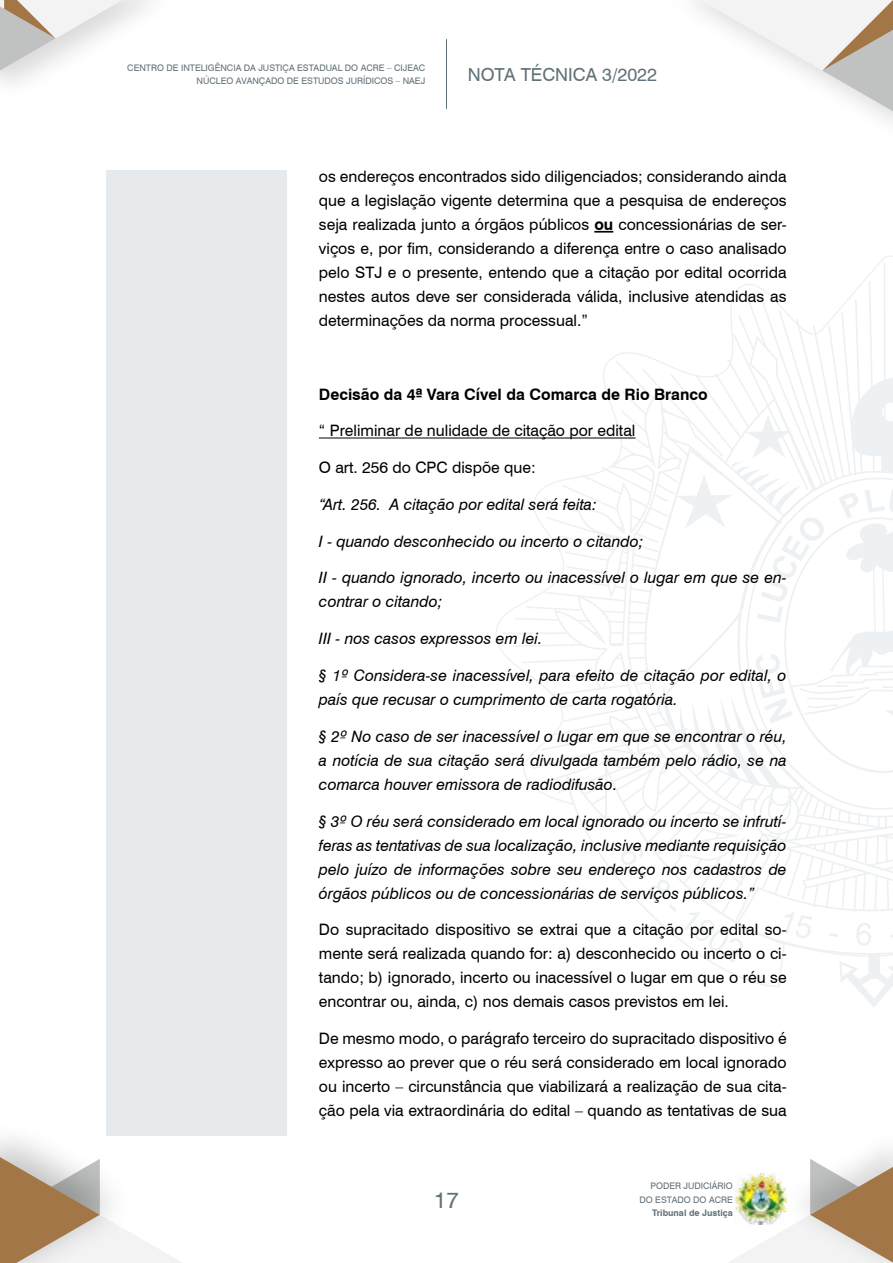
<style>
.page{position:relative;width:893px;height:1263px;background:#fff}
.page>*{position:absolute;margin:0;border:0;box-sizing:border-box;transform-origin:0 0}
.t1{font:22.5px "Swiss 721 BT";color:#617179}
.t2{font:18px "Swiss 721 BT";color:#617179}
.t3{font:15.75px/24px "Swiss 721 BT";color:#000;text-align:justify}
.t4{font:italic 15.75px/24px "Swiss 721 BT";color:#000}
.t5{font:700 15.75px "Swiss 721 BT";color:#000}
.t6{font:9px/13.5px "Swiss 721 BT";color:#617179;text-align:right}
.t7{font:700 9px "Swiss 721 BT";color:#617179}
.s1{font-weight:700}
</style>
<div class="page">
<svg style="left:695px;top:0;width:198px;height:121px"></svg>
<svg style="left:0;top:0;width:149px;height:71px"></svg>
<svg style="left:728px;top:1157px;width:165px;height:106px"></svg>
<div style="left:0;top:1118px;width:138px;height:145px;background:#000;opacity:.25"></div>
<svg style="left:0;top:1157px;width:182px;height:106px"></svg>
<hr style="left:884px;top:263px;width:2px;height:207px;background:#eef1f3">
<svg style="left:532px;top:280px;width:361px;height:727px"></svg>
<hr style="left:446px;top:39px;width:1px;height:70px;background:#617179">
<img style="left:735px;top:1174px;width:52px;height:50px">
<svg style="left:594px;top:231px;width:19px;height:2px"></svg>
<hr style="left:319px;top:438px;width:316px;height:1px;background:#000">
<div style="left:106px;top:170px;width:181px;height:965px;background:#e6eaed"></div>
<p class="t6" style="left:127px;top:60px;width:299px">CENTRO DE INTELIGÊNCIA DA JUSTIÇA ESTADUAL DO ACRE – CIJEAC<br>NÚCLEO AVANÇADO DE ESTUDOS JURÍDICOS – NAEJ</p>
<p class="t2" style="left:468px;top:62px;width:191px">NOTA TÉCNICA 3/2022</p>
<p class="t3" style="left:319px;top:164px;width:469px">os endereços encontrados sido diligenciados; considerando ainda que a legislação vigente determina que a pesquisa de endereços seja realizada junto a órgãos públicos <span class="s1">ou</span> concessionárias de ser&shy;viços e, por fim, considerando a diferença entre o caso analisado pelo STJ e o presente, entendo que a citação por edital ocorrida nestes autos deve ser considerada válida, inclusive atendidas as determinações da norma processual.”</p>
<p class="t5" style="left:319px;top:383px;width:390px">Decisão da 4ª Vara Cível da Comarca de Rio Branco</p>
<p class="t3" style="left:319px;top:418px;width:318px">“ Preliminar de nulidade de citação por edital</p>
<p class="t3" style="left:319px;top:455px;width:218px">O art. 256 do CPC dispõe que:</p>
<p class="t4" style="left:319px;top:492px;width:279px">“Art. 256. A citação por edital será feita:</p>
<p class="t4" style="left:319px;top:529px;width:326px">I - quando desconhecido ou incerto o citando;</p>
<p class="t4" style="left:319px;top:565px;width:469px">II - quando ignorado, incerto ou inacessível o lugar em que se en&shy;contrar o citando;</p>
<p class="t4" style="left:319px;top:626px;width:225px">III - nos casos expressos em lei.</p>
<p class="t4" style="left:319px;top:663px;width:469px">§ 1º Considera-se inacessível, para efeito de citação por edital, o país que recusar o cumprimento de carta rogatória.</p>
<p class="t4" style="left:319px;top:724px;width:469px;text-align:justify">§ 2º No caso de ser inacessível o lugar em que se encontrar o réu, a notícia de sua citação será divulgada também pelo rádio, se na comarca houver emissora de radiodifusão.</p>
<p class="t4" style="left:319px;top:808px;width:469px;text-align:justify">§ 3º O réu será considerado em local ignorado ou incerto se infrutí&shy;feras as tentativas de sua localização, inclusive mediante requisição pelo juízo de informações sobre seu endereço nos cadastros de órgãos públicos ou de concessionárias de serviços públicos.”</p>
<p class="t3" style="left:319px;top:917px;width:469px">Do supracitado dispositivo se extrai que a citação por edital so&shy;mente será realizada quando for: a) desconhecido ou incerto o ci&shy;tando; b) ignorado, incerto ou inacessível o lugar em que o réu se encontrar ou, ainda, c) nos demais casos previstos em lei.</p>
<p class="t3" style="left:319px;top:1026px;width:469px">De mesmo modo, o parágrafo terceiro do supracitado dispositivo é expresso ao prever que o réu será considerado em local ignorado ou incerto – circunstância que viabilizará a realização de sua cita&shy;ção pela via extraordinária do edital – quando as tentativas de sua</p>
<h1 class="t1" style="left:434px;top:1184px;width:26px">17</h1>
<p class="t6" style="left:639px;top:1179px;width:95px">PODER JUDICIÁRIO<br>DO ESTADO DO ACRE</p>
<p class="t7" style="left:652px;top:1207px;width:82px">Tribunal de Justiça</p>
</div>
